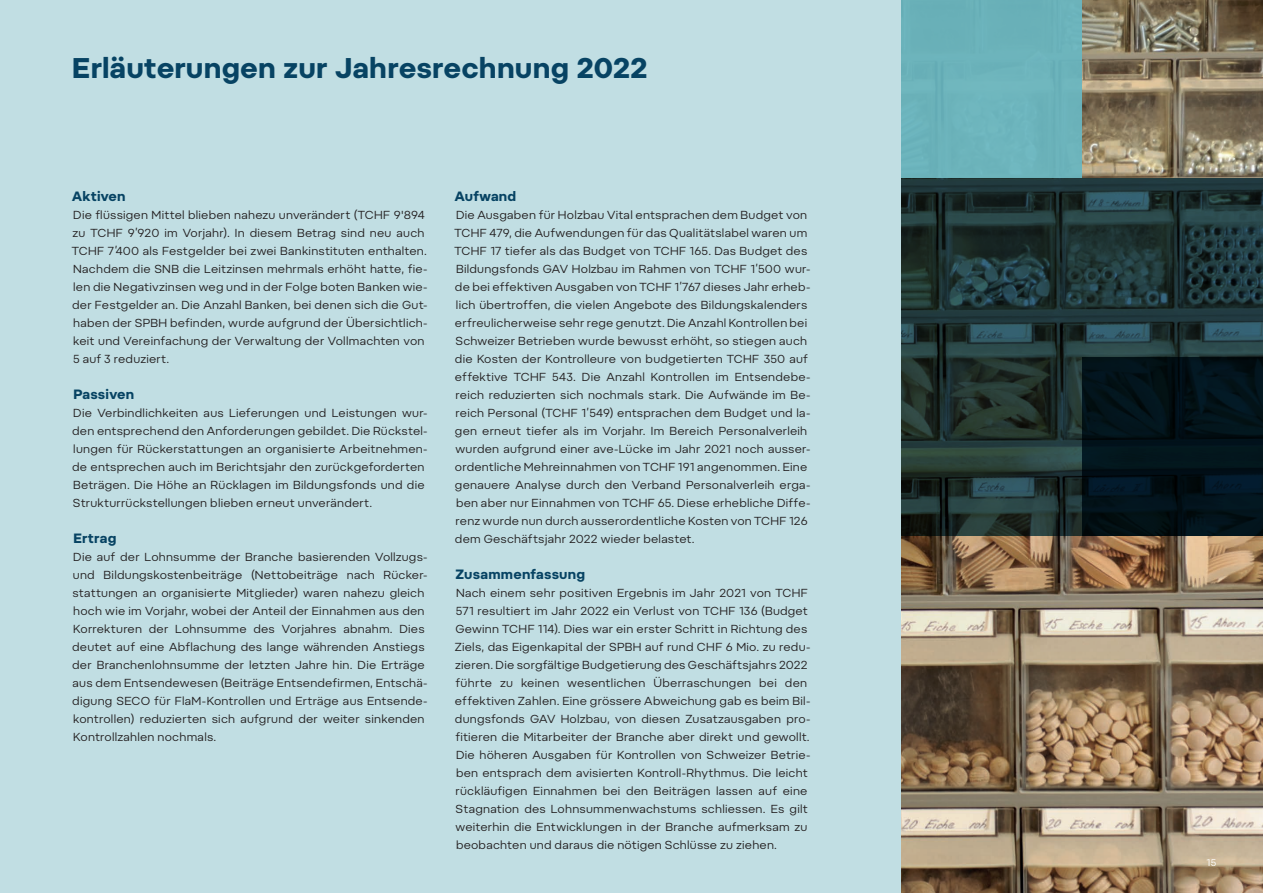
<style>
.page{position:relative;width:1263px;height:893px;background:#fff}
.page>*{position:absolute;margin:0;border:0;box-sizing:border-box;transform-origin:0 0}
.Headline_blau{font:700 28.5px "Pepi";letter-spacing:.005em;color:#074363}
.Copy_schwarz_7_75pt{font:700 13.5px "Pepi";letter-spacing:.015em;color:#074363}
.Copy_schwarz_7_75pt-2{font:11.7px/18px "Pepi";letter-spacing:.015em;color:#231f20}
.t1{font:9.75px "Pepi";color:#fff}
</style>
<div class="page">
<div style="left:0;top:0;width:901px;height:893px;background:#c1dee3"></div>
<img style="left:901px;top:0;width:362px;height:893px">
<svg style="left:901px;top:179px;width:362px;height:357px;background:#203636"></svg>
<svg style="left:1082px;top:358px;width:181px;height:178px;background:#021219"></svg>
<div style="left:901px;top:0;width:181px;height:178px;background:#6ab7c1"></div>
<p class="Headline_blau" style="left:72px;top:51px;width:577px">Erläuterungen zur Jahresrechnung 2022</p>
<p class="Copy_schwarz_7_75pt" style="left:72px;top:188px;width:55px">Aktiven</p>
<p class="Copy_schwarz_7_75pt-2" style="left:72px;top:206px;width:357px">Die flüssigen Mittel blieben nahezu unverändert (TCHF 9'894 zu TCHF 9’920 im Vorjahr). In diesem Betrag sind neu auch TCHF 7’400 als Festgelder bei zwei Bankinstituten enthalten.<br>Nachdem die SNB die Leitzinsen mehrmals erhöht hatte, fie&shy;len die Negativzinsen weg und in der Folge boten Banken wie&shy;der Festgelder an. Die Anzahl Banken, bei denen sich die Gut&shy;haben der SPBH befinden, wurde aufgrund der Übersichtlich&shy;keit und Vereinfachung der Verwaltung der Vollmachten von 5 auf 3 reduziert.</p>
<p class="Copy_schwarz_7_75pt" style="left:73px;top:386px;width:62px">Passiven</p>
<p class="Copy_schwarz_7_75pt-2" style="left:72px;top:404px;width:357px">Die Verbindlichkeiten aus Lieferungen und Leistungen wur&shy;den entsprechend den Anforderungen gebildet. Die Rückstel&shy;lungen für Rückerstattungen an organisierte Arbeitnehmen&shy;de entsprechen auch im Berichtsjahr den zurückgeforderten Beträgen. Die Höhe an Rücklagen im Bildungsfonds und die Strukturrückstellungen blieben erneut unverändert.</p>
<p class="Copy_schwarz_7_75pt" style="left:73px;top:530px;width:45px">Ertrag</p>
<p class="Copy_schwarz_7_75pt-2" style="left:72px;top:548px;width:357px">Die auf der Lohnsumme der Branche basierenden Vollzugs&shy;und Bildungskostenbeiträge (Nettobeiträge nach Rücker&shy;stattungen an organisierte Mitglieder) waren nahezu gleich hoch wie im Vorjahr, wobei der Anteil der Einnahmen aus den Korrekturen der Lohnsumme des Vorjahres abnahm. Dies deutet auf eine Abflachung des lange währenden Anstiegs der Branchenlohnsumme der letzten Jahre hin. Die Erträge aus dem Entsendewesen (Beiträge Entsendefirmen, Entschä&shy;digung SECO für FlaM-Kontrollen und Erträge aus Entsende&shy;kontrollen) reduzierten sich aufgrund der weiter sinkenden Kontrollzahlen nochmals.</p>
<p class="Copy_schwarz_7_75pt" style="left:455px;top:188px;width:63px">Aufwand</p>
<p class="Copy_schwarz_7_75pt-2" style="left:454px;top:206px;width:357px">Die Ausgaben für Holzbau Vital entsprachen dem Budget von TCHF 479, die Aufwendungen für das Qualitätslabel waren um TCHF 17 tiefer als das Budget von TCHF 165. Das Budget des Bildungsfonds GAV Holzbau im Rahmen von TCHF 1’500 wur&shy;de bei effektiven Ausgaben von TCHF 1’767 dieses Jahr erheb&shy;lich übertroffen, die vielen Angebote des Bildungskalenders erfreulicherweise sehr rege genutzt. Die Anzahl Kontrollen bei Schweizer Betrieben wurde bewusst erhöht, so stiegen auch die Kosten der Kontrolleure von budgetierten TCHF 350 auf effektive TCHF 543. Die Anzahl Kontrollen im Entsendebe&shy;reich reduzierten sich nochmals stark. Die Aufwände im Be&shy;reich Personal (TCHF 1’549) entsprachen dem Budget und la&shy;gen erneut tiefer als im Vorjahr. Im Bereich Personalverleih wurden aufgrund einer ave-Lücke im Jahr 2021 noch ausser&shy;ordentliche Mehreinnahmen von TCHF 191 angenommen. Eine genauere Analyse durch den Verband Personalverleih erga&shy;ben aber nur Einnahmen von TCHF 65. Diese erhebliche Diffe&shy;renz wurde nun durch ausserordentliche Kosten von TCHF 126 dem Geschäftsjahr 2022 wieder belastet.</p>
<p class="Copy_schwarz_7_75pt" style="left:456px;top:566px;width:131px">Zusammenfassung</p>
<p class="Copy_schwarz_7_75pt-2" style="left:455px;top:584px;width:357px">Nach einem sehr positiven Ergebnis im Jahr 2021 von TCHF 571 resultiert im Jahr 2022 ein Verlust von TCHF 136 (Budget Gewinn TCHF 114). Dies war ein erster Schritt in Richtung des Ziels, das Eigenkapital der SPBH auf rund CHF 6 Mio. zu redu&shy;zieren. Die sorgfältige Budgetierung des Geschäftsjahrs 2022 führte zu keinen wesentlichen Überraschungen bei den effektiven Zahlen. Eine grössere Abweichung gab es beim Bil&shy;dungsfonds GAV Holzbau, von diesen Zusatzausgaben pro&shy;fitieren die Mitarbeiter der Branche aber direkt und gewollt.<br>Die höheren Ausgaben für Kontrollen von Schweizer Betrie&shy;ben entsprach dem avisierten Kontroll-Rhythmus. Die leicht rückläufigen Einnahmen bei den Beiträgen lassen auf eine Stagnation des Lohnsummenwachstums schliessen. Es gilt weiterhin die Entwicklungen in der Branche aufmerksam zu beobachten und daraus die nötigen Schlüsse zu ziehen.</p>
<p class="t1" style="left:1206px;top:857px;width:11px">15</p>
</div>
